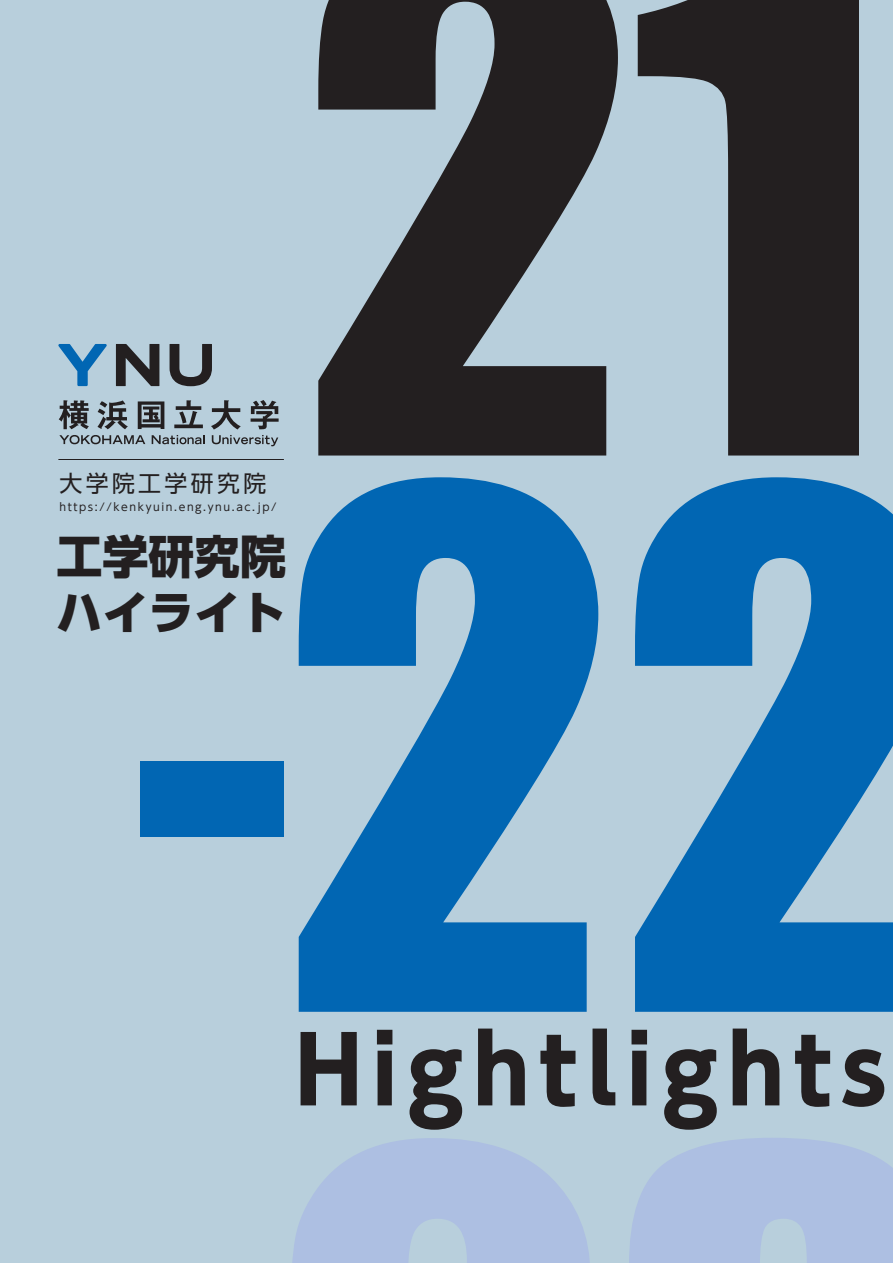
<style>
.page{position:relative;width:893px;height:1263px;background:#b8cfdc}
.page>*{position:absolute;margin:0;border:0;box-sizing:border-box;transform-origin:0 0}
.t1{font:663.3px/556.2px "Impact";color:#231f20}
.t2{font:700 91.35px "UD Shin Go Pro";letter-spacing:.1em;color:#231f20}
.t3{font:800 45.9px/55.3px "UD Shin Go Pro";color:#231f20}
.t4{font:22.95px "UD Shin Go Pro";letter-spacing:.15em;color:#231f20}
.t5{font:10.8px "UD Shin Go Pro";letter-spacing:.15em;color:#231f20}
.s1{color:#0166b3}
</style>
<div class="page">
<svg style="left:58px;top:344px;width:49px;height:42px"></svg>
<svg style="left:116px;top:344px;width:43px;height:42px"></svg>
<svg style="left:169px;top:344px;width:43px;height:42px"></svg>
<svg style="left:59px;top:400px;width:30px;height:29px"></svg>
<svg style="left:97px;top:400px;width:31px;height:29px"></svg>
<svg style="left:138px;top:401px;width:26px;height:28px"></svg>
<svg style="left:174px;top:400px;width:29px;height:28px"></svg>
<svg style="left:59px;top:435px;width:86px;height:9px"></svg>
<svg style="left:152px;top:435px;width:53px;height:9px"></svg>
<svg style="left:211px;top:400px;width:68px;height:46px"></svg>
<hr style="left:58px;top:459px;width:226px;height:1px;background:#231f20">
<div style="left:140px;top:761px;width:144px;height:76px;background:#0166b3"></div>
<p class="t4" style="left:59px;top:465px;width:209px">大学院工学研究院</p>
<p class="t5" style="left:59px;top:498px;width:219px">https://kenkyuin.eng.ynu.ac.jp/</p>
<p class="t3" style="left:56px;top:528px;width:231px">工学研究院ハイライト</p>
<p class="t1" style="left:281px;top:-100px;width:671px">21<br><span class="s1">22</span></p>
<p class="t2" style="left:295px;top:996px;width:593px">Hightlights</p>
</div>
